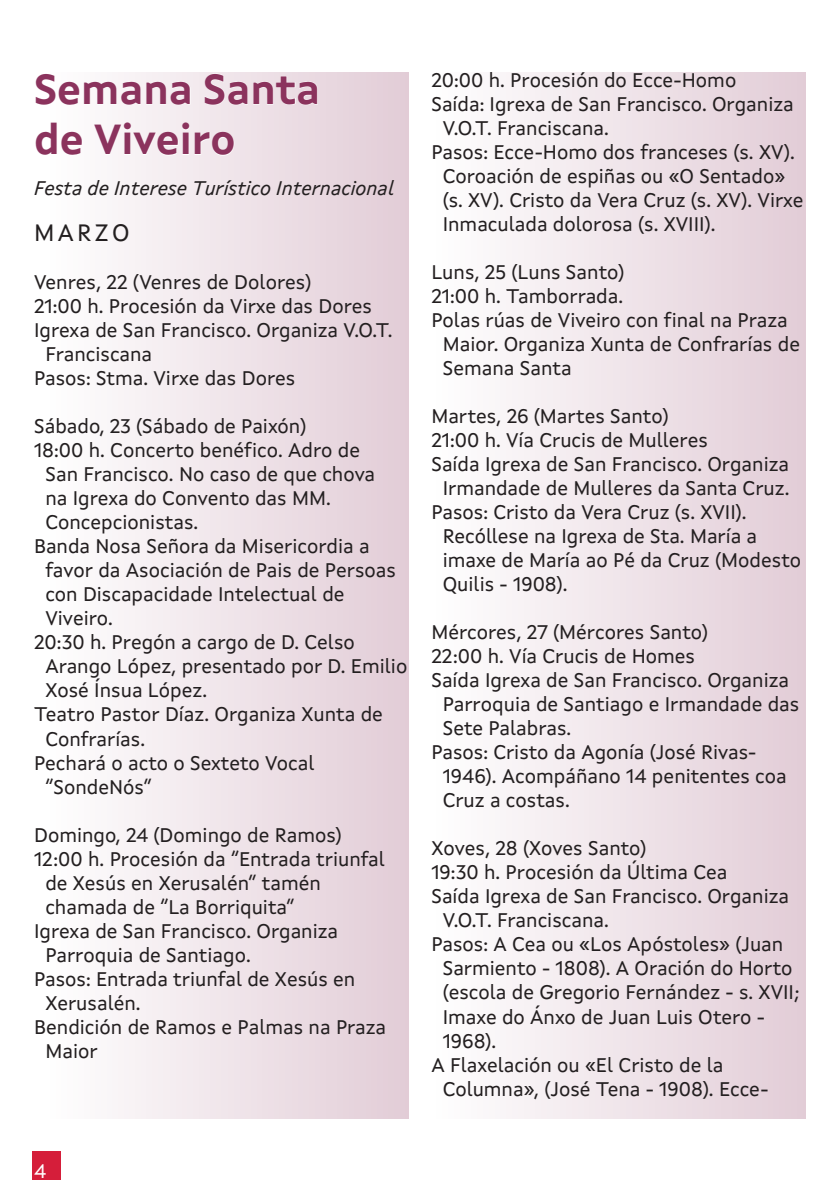
<style>
.page{position:relative;width:840px;height:1191px;background:#fff}
.page>*{position:absolute;margin:0;border:0;box-sizing:border-box;transform-origin:0 0}
.t1{font:700 42px/50.4px "Xunta Sans";color:#8b335d}
.t2{font:24px "Xunta Sans";letter-spacing:.14em;color:#231f20}
.t3{font:20px "Xunta Sans";color:#231f20}
.t4{font:italic 20px "Xunta Sans";color:#231f20}
.t5{font:20px "Xunta Sans";color:#fff}
</style>
<div class="page">
<div style="left:45px;top:72px;width:363px;height:1047px;background:linear-gradient(to right,#fff,#e2ccd7)"></div>
<div style="left:431px;top:72px;width:374px;height:1047px;background:linear-gradient(to right,#fff,#e2cdd7)"></div>
<div style="left:32px;top:1150px;width:28px;height:29px;background:#d51e3a"></div>
<svg style="left:45px;top:73px;width:146px;height:33px"></svg>
<svg style="left:204px;top:73px;width:114px;height:33px"></svg>
<svg style="left:45px;top:122px;width:38px;height:34px"></svg>
<svg style="left:93px;top:122px;width:142px;height:34px"></svg>
<h1 class="t1" style="left:34px;top:64px;width:287px">Semana Santa de Viveiro</h1>
<p class="t4" style="left:34px;top:176px;width:362px">Festa de Interese Turístico Internacional</p>
<p class="t2" style="left:34px;top:218px;width:97px">MARZO</p>
<p class="t3" style="left:34px;top:270px;width:279px">Venres, 22 (Venres de Dolores)</p>
<p class="t3" style="left:34px;top:294px;width:339px">21:00 h. Procesión da Virxe das Dores</p>
<p class="t3" style="left:34px;top:318px;width:360px">Igrexa de San Francisco. Organiza V.O.T.</p>
<p class="t3" style="left:45px;top:342px;width:108px">Franciscana</p>
<p class="t3" style="left:34px;top:366px;width:263px">Pasos: Stma. Virxe das Dores</p>
<p class="t3" style="left:34px;top:414px;width:274px">Sábado, 23 (Sábado de Paixón)</p>
<p class="t3" style="left:34px;top:438px;width:327px">18:00 h. Concerto benéfico. Adro de</p>
<p class="t3" style="left:45px;top:462px;width:331px">San Francisco. No caso de que chova</p>
<p class="t3" style="left:45px;top:486px;width:287px">na Igrexa do Convento das MM.</p>
<p class="t3" style="left:45px;top:510px;width:154px">Concepcionistas.</p>
<p class="t3" style="left:34px;top:534px;width:337px">Banda Nosa Señora da Misericordia a</p>
<p class="t3" style="left:45px;top:558px;width:352px">favor da Asociación de Pais de Persoas</p>
<p class="t3" style="left:45px;top:582px;width:300px">con Discapacidade Intelectual de</p>
<p class="t3" style="left:45px;top:606px;width:69px">Viveiro.</p>
<p class="t3" style="left:34px;top:630px;width:322px">20:30 h. Pregón a cargo de D. Celso</p>
<p class="t3" style="left:45px;top:654px;width:363px">Arango López, presentado por D. Emilio</p>
<p class="t3" style="left:45px;top:678px;width:163px">Xosé Ínsua López.</p>
<p class="t3" style="left:34px;top:702px;width:350px">Teatro Pastor Díaz. Organiza Xunta de</p>
<p class="t3" style="left:45px;top:726px;width:101px">Confrarías.</p>
<p class="t3" style="left:34px;top:750px;width:282px">Pechará o acto o Sexteto Vocal</p>
<p class="t3" style="left:45px;top:774px;width:108px">“SondeNós”</p>
<p class="t3" style="left:34px;top:822px;width:309px">Domingo, 24 (Domingo de Ramos)</p>
<p class="t3" style="left:34px;top:846px;width:352px">12:00 h. Procesión da “Entrada triunfal</p>
<p class="t3" style="left:45px;top:870px;width:277px">de Xesús en Xerusalén” tamén</p>
<p class="t3" style="left:45px;top:894px;width:250px">chamada de “La Borriquita”</p>
<p class="t3" style="left:34px;top:918px;width:305px">Igrexa de San Francisco. Organiza</p>
<p class="t3" style="left:45px;top:942px;width:207px">Parroquia de Santiago.</p>
<p class="t3" style="left:34px;top:966px;width:323px">Pasos: Entrada triunfal de Xesús en</p>
<p class="t3" style="left:45px;top:990px;width:97px">Xerusalén.</p>
<p class="t3" style="left:34px;top:1014px;width:353px">Bendición de Ramos e Palmas na Praza</p>
<p class="t3" style="left:45px;top:1038px;width:54px">Maior</p>
<p class="t3" style="left:431px;top:68px;width:306px">20:00 h. Procesión do Ecce-Homo</p>
<p class="t3" style="left:431px;top:92px;width:363px">Saída: Igrexa de San Francisco. Organiza</p>
<p class="t3" style="left:442px;top:116px;width:167px">V.O.T. Franciscana.</p>
<p class="t3" style="left:431px;top:140px;width:365px">Pasos: Ecce-Homo dos franceses (s. XV).</p>
<p class="t3" style="left:442px;top:164px;width:344px">Coroación de espiñas ou «O Sentado»</p>
<p class="t3" style="left:442px;top:188px;width:362px">(s. XV). Cristo da Vera Cruz (s. XV). Virxe</p>
<p class="t3" style="left:442px;top:212px;width:274px">Inmaculada dolorosa (s. XVIII).</p>
<p class="t3" style="left:431px;top:260px;width:194px">Luns, 25 (Luns Santo)</p>
<p class="t3" style="left:431px;top:284px;width:193px">21:00 h. Tamborrada.</p>
<p class="t3" style="left:431px;top:308px;width:358px">Polas rúas de Viveiro con final na Praza</p>
<p class="t3" style="left:442px;top:332px;width:358px">Maior. Organiza Xunta de Confrarías de</p>
<p class="t3" style="left:442px;top:356px;width:130px">Semana Santa</p>
<p class="t3" style="left:431px;top:404px;width:239px">Martes, 26 (Martes Santo)</p>
<p class="t3" style="left:431px;top:428px;width:278px">21:00 h. Vía Crucis de Mulleres</p>
<p class="t3" style="left:431px;top:452px;width:359px">Saída Igrexa de San Francisco. Organiza</p>
<p class="t3" style="left:442px;top:476px;width:348px">Irmandade de Mulleres da Santa Cruz.</p>
<p class="t3" style="left:431px;top:500px;width:316px">Pasos: Cristo da Vera Cruz (s. XVII).</p>
<p class="t3" style="left:442px;top:524px;width:316px">Recóllese na Igrexa de Sta. María a</p>
<p class="t3" style="left:442px;top:548px;width:359px">imaxe de María ao Pé da Cruz (Modesto</p>
<p class="t3" style="left:442px;top:572px;width:126px">Quilis - 1908).</p>
<p class="t3" style="left:431px;top:620px;width:278px">Mércores, 27 (Mércores Santo)</p>
<p class="t3" style="left:431px;top:644px;width:265px">22:00 h. Vía Crucis de Homes</p>
<p class="t3" style="left:431px;top:668px;width:359px">Saída Igrexa de San Francisco. Organiza</p>
<p class="t3" style="left:442px;top:692px;width:358px">Parroquia de Santiago e Irmandade das</p>
<p class="t3" style="left:442px;top:716px;width:130px">Sete Palabras.</p>
<p class="t3" style="left:431px;top:740px;width:326px">Pasos: Cristo da Agonía (José Rivas-</p>
<p class="t3" style="left:442px;top:764px;width:345px">1946). Acompáñano 14 penitentes coa</p>
<p class="t3" style="left:442px;top:788px;width:128px">Cruz a costas.</p>
<p class="t3" style="left:431px;top:836px;width:216px">Xoves, 28 (Xoves Santo)</p>
<p class="t3" style="left:431px;top:860px;width:297px">19:30 h. Procesión da Última Cea</p>
<p class="t3" style="left:431px;top:884px;width:359px">Saída Igrexa de San Francisco. Organiza</p>
<p class="t3" style="left:442px;top:908px;width:167px">V.O.T. Franciscana.</p>
<p class="t3" style="left:431px;top:932px;width:353px">Pasos: A Cea ou «Los Apóstoles» (Juan</p>
<p class="t3" style="left:442px;top:956px;width:351px">Sarmiento - 1808). A Oración do Horto</p>
<p class="t3" style="left:442px;top:980px;width:358px">(escola de Gregorio Fernández - s. XVII;</p>
<p class="t3" style="left:442px;top:1004px;width:324px">Imaxe do Ánxo de Juan Luis Otero -</p>
<p class="t3" style="left:442px;top:1028px;width:55px">1968).</p>
<p class="t3" style="left:431px;top:1052px;width:293px">A Flaxelación ou «El Cristo de la</p>
<p class="t3" style="left:442px;top:1076px;width:327px">Columna», (José Tena - 1908). Ecce-</p>
<p class="t5" style="left:34px;top:1158px;width:14px">4</p>
</div>
